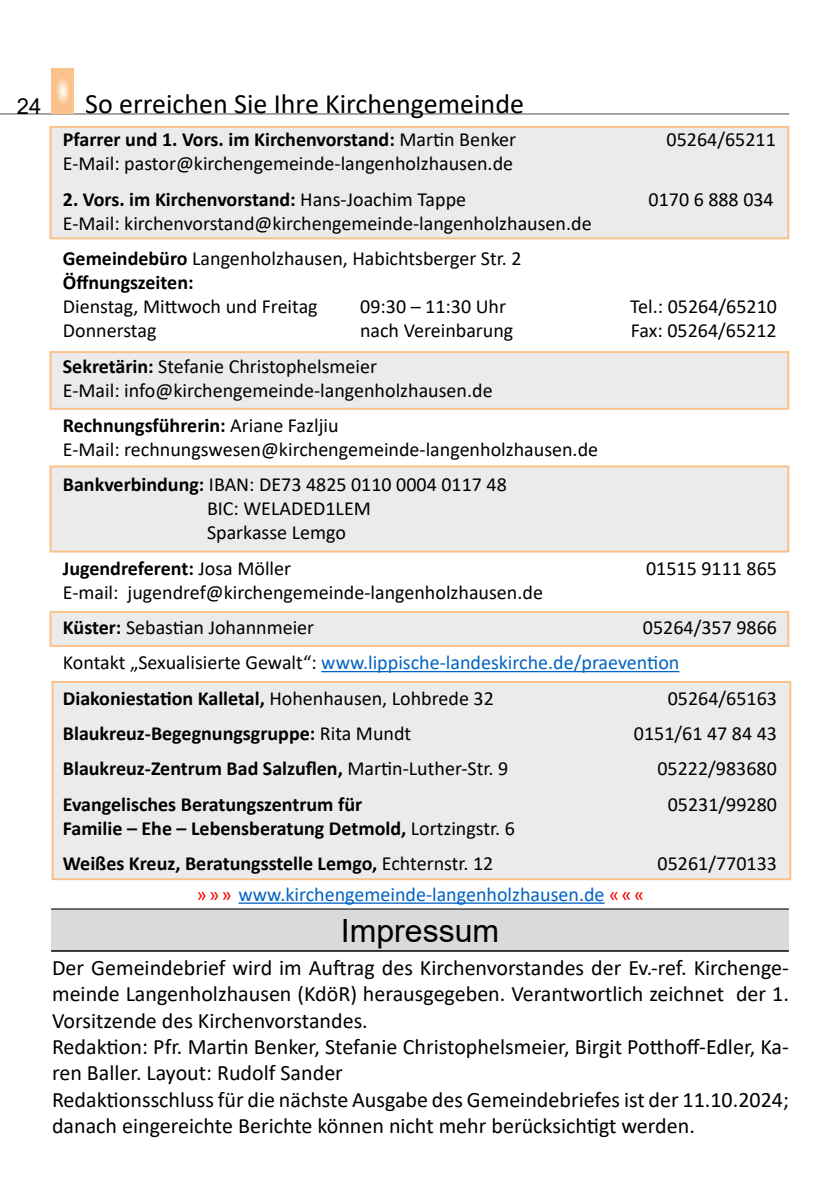
<style>
.page{position:relative;width:840px;height:1191px;background:#fff}
.page>*{position:absolute;margin:0;border:0;box-sizing:border-box;transform-origin:0 0}
.t1{font:32px "Arial";color:#000}
.t2{font:28px "Calibri";color:#000}
.t3{font:22px/26.4px "Calibri";color:#000}
.t4{font:22px "Arial";color:#000}
.t5{font:20px/35.4px "Calibri";color:#000}
.t6{font:700 20px/35.4px "Calibri";color:#000}
.t7{font:20px "Calibri";color:#0063c5}
.s1{font-weight:400}
.s2{font-weight:700}
.s3{color:#0063c5}
.s4{color:#f00}
</style>
<div class="page">
<hr style="left:0;top:113px;width:789px;height:1px;background:#878787">
<svg style="left:51px;top:68px;width:23px;height:45px"></svg>
<div style="left:49px;top:465px;width:739px;height:87px;background:#ebebeb;border:2px solid #fac28a"></div>
<div style="left:49px;top:126px;width:739px;height:113px;background:#ebebeb;border:2px solid #fac28a"></div>
<div style="left:49px;top:351px;width:739px;height:59px;background:#ebebeb;border:2px solid #fac28a"></div>
<div style="left:49px;top:611px;width:739px;height:36px;background:#ebebeb;border:2px solid #fac28a"></div>
<div style="left:51px;top:681px;width:739px;height:199px;background:#ebebeb;border:2px solid #fac28a"></div>
<hr style="left:238px;top:902px;width:366px;height:1px;background:#0063c5">
<hr style="left:321px;top:671px;width:358px;height:1px;background:#0063c5">
<div style="left:51px;top:908px;width:737px;height:43px;background:#dadada"></div>
<hr style="left:51px;top:908px;width:737px;height:1px;background:#000">
<hr style="left:51px;top:950px;width:737px;height:1px;background:#000">
<p class="t4" style="left:17px;top:91px;width:26px">24</p>
<h2 class="t2" style="left:85px;top:85px;width:440px">So erreichen Sie Ihre Kirchengemeinde</h2>
<p class="t6" style="left:63px;top:122px;width:454px">Pfarrer und 1. Vors. im Kirchenvorstand: <span class="s1">Martin Benker</span></p>
<p class="t5" style="left:666px;top:122px;width:111px">05264/65211</p>
<p class="t5" style="left:63px;top:146px;width:451px">E-Mail: pastor@kirchengemeinde-langenholzhausen.de</p>
<p class="t6" style="left:63px;top:181px;width:404px">2. Vors. im Kirchenvorstand: <span class="s1">Hans-Joachim Tappe</span></p>
<p class="t5" style="left:648px;top:181px;width:127px">0170 6 888 034</p>
<p class="t5" style="left:63px;top:205px;width:530px">E-Mail: kirchenvorstand@kirchengemeinde-langenholzhausen.de<br><span class="s2">Gemeindebüro</span> Langenholzhausen, Habichtsberger Str. 2</p>
<p class="t6" style="left:63px;top:264px;width:132px">Öffnungszeiten:</p>
<p class="t5" style="left:63px;top:288px;width:256px">Dienstag, Mittwoch und Freitag</p>
<p class="t5" style="left:360px;top:288px;width:147px">09:30 – 11:30 Uhr</p>
<p class="t5" style="left:630px;top:288px;width:148px">Tel.: 05264/65210</p>
<p class="t5" style="left:63px;top:312px;width:95px">Donnerstag</p>
<p class="t5" style="left:360px;top:312px;width:155px">nach Vereinbarung</p>
<p class="t5" style="left:630px;top:312px;width:147px">Fax: 05264/65212</p>
<p class="t5" style="left:63px;top:353px;width:431px;line-height:24px"><span class="s2">Sekretärin:</span> Stefanie Christophelsmeier<br>E-Mail: info@kirchengemeinde-langenholzhausen.de</p>
<p class="t5" style="left:63px;top:413px;width:536px;line-height:24px"><span class="s2">Rechnungsführerin:</span> Ariane Fazljiu<br>E-Mail: rechnungswesen@kirchengemeinde-langenholzhausen.de</p>
<p class="t5" style="left:207px;top:472px;width:301px;line-height:24px;text-indent:-144px"><span class="s2">Bankverbindung:</span> IBAN: DE73 4825 0110 0004 0117 48<br>BIC: WELADED1LEM<br>Sparkasse Lemgo</p>
<p class="t6" style="left:63px;top:550px;width:230px">Jugendreferent: <span class="s1">Josa Möller</span></p>
<p class="t5" style="left:645px;top:550px;width:132px">01515 9111 865</p>
<p class="t5" style="left:63px;top:574px;width:481px">E-mail: jugendref@kirchengemeinde-langenholzhausen.de<br><span class="s2">Küster:</span> Sebastian Johannmeier</p>
<p class="t5" style="left:63px;top:609px;width:715px;text-indent:579px">05264/357 9866<br>Kontakt „Sexualisierte Gewalt“: <span class="s3">www.lippische-landeskirche.de/praevention<br></span><span class="s2">Diakoniestation Kalletal,</span> Hohenhausen, Lohbrede 32</p>
<p class="t5" style="left:667px;top:680px;width:111px">05264/65163</p>
<p class="t6" style="left:63px;top:715px;width:350px">Blaukreuz-Begegnungsgruppe: <span class="s1">Rita Mundt</span></p>
<p class="t5" style="left:633px;top:715px;width:144px">0151/61 47 84 43</p>
<p class="t6" style="left:63px;top:751px;width:446px">Blaukreuz-Zentrum Bad Salzuflen, <span class="s1">Martin-Luther-Str. 9</span></p>
<p class="t5" style="left:657px;top:750px;width:121px">05222/983680</p>
<p class="t6" style="left:63px;top:786px;width:301px">Evangelisches Beratungszentrum für</p>
<p class="t5" style="left:667px;top:786px;width:111px">05231/99280</p>
<p class="t6" style="left:63px;top:810px;width:453px">Familie – Ehe – Lebensberatung Detmold, <span class="s1">Lortzingstr. 6<br></span>Weißes Kreuz, Beratungsstelle Lemgo, <span class="s1">Echternstr. 12</span></p>
<p class="t5" style="left:657px;top:845px;width:121px">05261/770133</p>
<p class="t7" style="left:196px;top:880px;width:449px"><span class="s4">»»»</span> www.kirchengemeinde-langenholzhausen.de <span class="s4">«««</span></p>
<h1 class="t1" style="left:340px;top:908px;width:160px">Impressum</h1>
<p class="t3" style="left:52px;top:953px;width:738px">Der Gemeindebrief wird im Auftrag des Kirchenvorstandes der Ev.-ref. Kirchenge&shy;meinde Langenholzhausen (KdöR) herausgegeben. Verantwortlich zeichnet der 1.<br>Vorsitzende des Kirchenvorstandes.<br>Redaktion: Pfr. Martin Benker, Stefanie Christophelsmeier, Birgit Potthoff-Edler, Ka&shy;ren Baller. Layout: Rudolf Sander<br>Redaktionsschluss für die nächste Ausgabe des Gemeindebriefes ist der 11.10.2024; danach eingereichte Berichte können nicht mehr berücksichtigt werden.</p>
</div>
